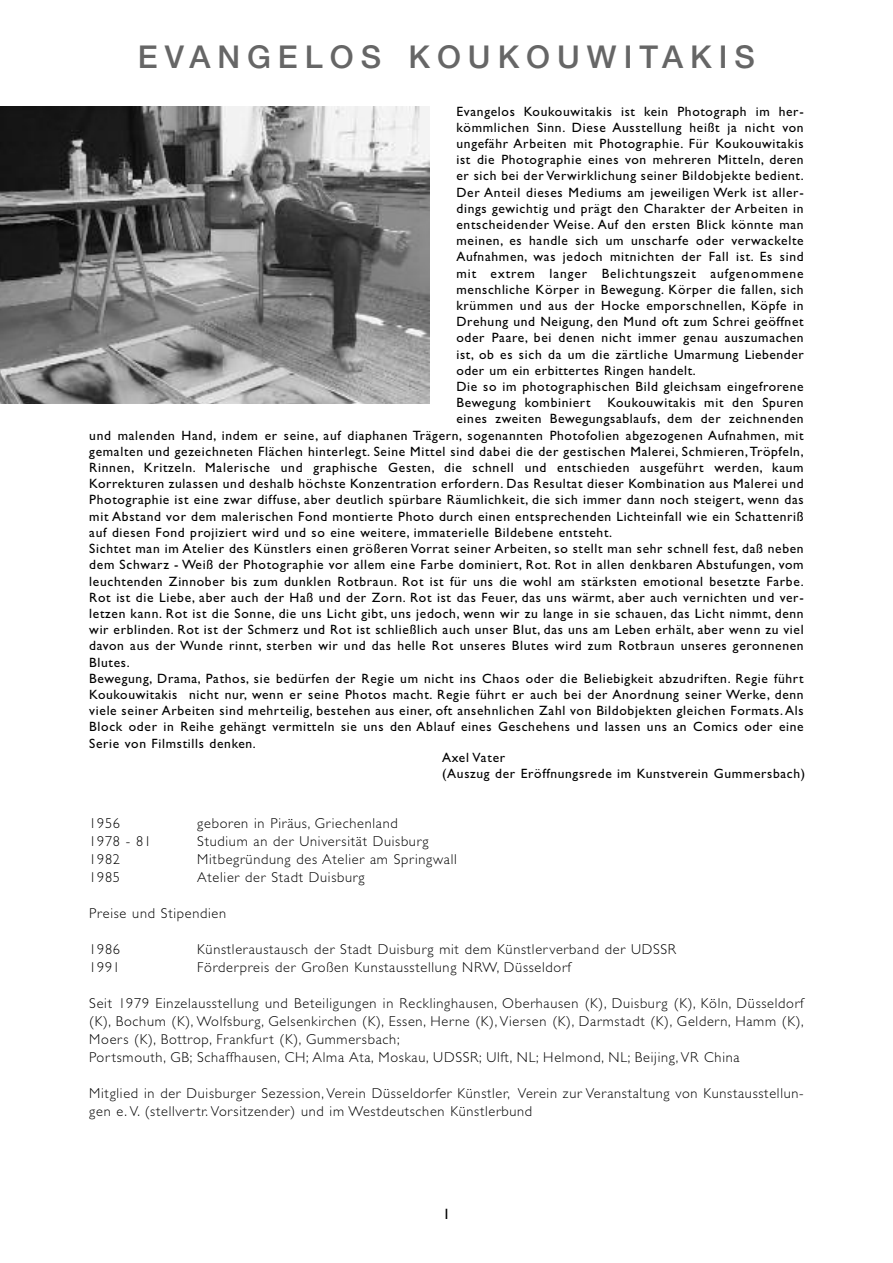
<style>
.page{position:relative;width:893px;height:1263px;background:#fff}
.page>*{position:absolute;margin:0;border:0;box-sizing:border-box;transform-origin:0 0}
.t1{font:500 31.5px "Helvetica Neue";letter-spacing:.22em;color:#666}
.t2{font:15px "Gill Sans";color:#000}
.t3{font:300 14.4px/18px "Gill Sans";letter-spacing:.05em;color:#000}
.t4{font:13.5px/16.2px "Gill Sans";letter-spacing:.05em;color:#000}
.t5{font:13.5px "Gill Sans";letter-spacing:.07em;color:#000}
</style>
<div class="page">
<img style="left:0;top:106px;width:429px;height:298px">
<h1 class="t1" style="left:138px;top:45px;width:618px">EVANGELOS KOUKOUWITAKIS</h1>
<p class="t4" style="left:456px;top:103px;width:349px">Evangelos Koukouwitakis ist kein Photograph im her-</p>
<p class="t4" style="left:456px;top:119px;width:349px">kömmlichen Sinn. Diese Ausstellung heißt ja nicht von</p>
<p class="t4" style="left:456px;top:135px;width:349px">ungefähr Arbeiten mit Photographie. Für Koukouwitakis</p>
<p class="t4" style="left:456px;top:151px;width:349px">ist die Photographie eines von mehreren Mitteln, deren</p>
<p class="t4" style="left:456px;top:168px;width:349px">er sich bei der Verwirklichung seiner Bildobjekte bedient.</p>
<p class="t4" style="left:456px;top:184px;width:349px">Der Anteil dieses Mediums am jeweiligen Werk ist aller-</p>
<p class="t4" style="left:456px;top:200px;width:349px">dings gewichtig und prägt den Charakter der Arbeiten in</p>
<p class="t4" style="left:456px;top:216px;width:349px">entscheidender Weise. Auf den ersten Blick könnte man</p>
<p class="t4" style="left:456px;top:232px;width:349px">meinen, es handle sich um unscharfe oder verwackelte</p>
<p class="t4" style="left:456px;top:249px;width:349px">Aufnahmen, was jedoch mitnichten der Fall ist. Es sind</p>
<p class="t5" style="left:456px;top:265px;width:349px">mit extrem langer Belichtungszeit aufgenommene</p>
<p class="t4" style="left:456px;top:281px;width:349px">menschliche Körper in Bewegung. Körper die fallen, sich</p>
<p class="t4" style="left:456px;top:297px;width:349px">krümmen und aus der Hocke emporschnellen, Köpfe in</p>
<p class="t4" style="left:456px;top:313px;width:349px">Drehung und Neigung, den Mund oft zum Schrei geöffnet</p>
<p class="t4" style="left:456px;top:330px;width:349px">oder Paare, bei denen nicht immer genau auszumachen</p>
<p class="t4" style="left:456px;top:346px;width:349px">ist, ob es sich da um die zärtliche Umarmung Liebender</p>
<p class="t4" style="left:456px;top:362px;width:241px">oder um ein erbittertes Ringen handelt.</p>
<p class="t4" style="left:456px;top:378px;width:349px">Die so im photographischen Bild gleichsam eingefrorene</p>
<p class="t4" style="left:456px;top:394px;width:349px">Bewegung kombiniert Koukouwitakis mit den Spuren</p>
<p class="t4" style="left:456px;top:411px;width:349px">eines zweiten Bewegungsablaufs, dem der zeichnenden</p>
<p class="t4" style="left:89px;top:427px;width:716px">und malenden Hand, indem er seine, auf diaphanen Trägern, sogenannten Photofolien abgezogenen Aufnahmen, mit</p>
<p class="t4" style="left:89px;top:443px;width:716px">gemalten und gezeichneten Flächen hinterlegt. Seine Mittel sind dabei die der gestischen Malerei, Schmieren,Tröpfeln,</p>
<p class="t4" style="left:89px;top:459px;width:716px">Rinnen, Kritzeln. Malerische und graphische Gesten, die schnell und entschieden ausgeführt werden, kaum</p>
<p class="t4" style="left:89px;top:475px;width:716px">Korrekturen zulassen und deshalb höchste Konzentration erfordern. Das Resultat dieser Kombination aus Malerei und</p>
<p class="t4" style="left:89px;top:492px;width:716px">Photographie ist eine zwar diffuse, aber deutlich spürbare Räumlichkeit, die sich immer dann noch steigert, wenn das</p>
<p class="t4" style="left:89px;top:508px;width:716px">mit Abstand vor dem malerischen Fond montierte Photo durch einen entsprechenden Lichteinfall wie ein Schattenriß</p>
<p class="t4" style="left:89px;top:524px;width:524px">auf diesen Fond projiziert wird und so eine weitere, immaterielle Bildebene entsteht.</p>
<p class="t4" style="left:89px;top:540px;width:716px">Sichtet man im Atelier des Künstlers einen größeren Vorrat seiner Arbeiten, so stellt man sehr schnell fest, daß neben</p>
<p class="t4" style="left:89px;top:556px;width:716px">dem Schwarz - Weiß der Photographie vor allem eine Farbe dominiert, Rot. Rot in allen denkbaren Abstufungen, vom</p>
<p class="t4" style="left:89px;top:573px;width:716px">leuchtenden Zinnober bis zum dunklen Rotbraun. Rot ist für uns die wohl am stärksten emotional besetzte Farbe.</p>
<p class="t4" style="left:89px;top:589px;width:716px">Rot ist die Liebe, aber auch der Haß und der Zorn. Rot ist das Feuer, das uns wärmt, aber auch vernichten und ver-</p>
<p class="t4" style="left:89px;top:605px;width:716px">letzen kann. Rot ist die Sonne, die uns Licht gibt, uns jedoch, wenn wir zu lange in sie schauen, das Licht nimmt, denn</p>
<p class="t4" style="left:89px;top:621px;width:716px">wir erblinden. Rot ist der Schmerz und Rot ist schließlich auch unser Blut, das uns am Leben erhält, aber wenn zu viel</p>
<p class="t4" style="left:89px;top:637px;width:716px">davon aus der Wunde rinnt, sterben wir und das helle Rot unseres Blutes wird zum Rotbraun unseres geronnenen</p>
<p class="t4" style="left:89px;top:654px;width:42px">Blutes.</p>
<p class="t4" style="left:89px;top:670px;width:716px">Bewegung, Drama, Pathos, sie bedürfen der Regie um nicht ins Chaos oder die Beliebigkeit abzudriften. Regie führt</p>
<p class="t4" style="left:89px;top:686px;width:716px">Koukouwitakis nicht nur, wenn er seine Photos macht. Regie führt er auch bei der Anordnung seiner Werke, denn</p>
<p class="t4" style="left:89px;top:702px;width:716px">viele seiner Arbeiten sind mehrteilig, bestehen aus einer, oft ansehnlichen Zahl von Bildobjekten gleichen Formats.Als</p>
<p class="t4" style="left:89px;top:718px;width:716px">Block oder in Reihe gehängt vermitteln sie uns den Ablauf eines Geschehens und lassen uns an Comics oder eine</p>
<p class="t4" style="left:89px;top:735px;width:168px">Serie von Filmstills denken.</p>
<p class="t4" style="left:442px;top:749px;width:365px">Axel Vater<br>(Auszug der Eröffnungsrede im Kunstverein Gummersbach)</p>
<p class="t3" style="left:89px;top:814px;width:32px">1956</p>
<p class="t3" style="left:197px;top:814px;width:202px">geboren in Piräus, Griechenland</p>
<p class="t3" style="left:89px;top:832px;width:63px">1978 - 81</p>
<p class="t3" style="left:197px;top:832px;width:233px">Studium an der Universität Duisburg</p>
<p class="t3" style="left:89px;top:850px;width:32px">1982</p>
<p class="t3" style="left:197px;top:850px;width:261px">Mitbegründung des Atelier am Springwall</p>
<p class="t3" style="left:89px;top:868px;width:32px">1985</p>
<p class="t3" style="left:197px;top:868px;width:169px">Atelier der Stadt Duisburg</p>
<p class="t3" style="left:89px;top:904px;width:138px">Preise und Stipendien</p>
<p class="t3" style="left:89px;top:940px;width:32px">1986</p>
<p class="t3" style="left:197px;top:940px;width:480px">Künstleraustausch der Stadt Duisburg mit dem Künstlerverband der UDSSR</p>
<p class="t3" style="left:89px;top:958px;width:32px">1991</p>
<p class="t3" style="left:197px;top:958px;width:375px">Förderpreis der Großen Kunstausstellung NRW, Düsseldorf</p>
<p class="t3" style="left:89px;top:994px;width:716px">Seit 1979 Einzelausstellung und Beteiligungen in Recklinghausen, Oberhausen (K), Duisburg (K), Köln, Düsseldorf (K), Bochum (K), Wolfsburg, Gelsenkirchen (K), Essen, Herne (K), Viersen (K), Darmstadt (K), Geldern, Hamm (K), Moers (K), Bottrop, Frankfurt (K), Gummersbach;<br>Portsmouth, GB; Schaffhausen, CH; Alma Ata, Moskau, UDSSR; Ulft, NL; Helmond, NL; Beijing, VR China</p>
<p class="t3" style="left:89px;top:1084px;width:716px">Mitglied in der Duisburger Sezession, Verein Düsseldorfer Künstler, Verein zur Veranstaltung von Kunstausstellun&shy;gen e. V. (stellvertr. Vorsitzender) und im Westdeutschen Künstlerbund</p>
<p class="t2" style="left:443px;top:1205px;width:9px">1</p>
</div>
